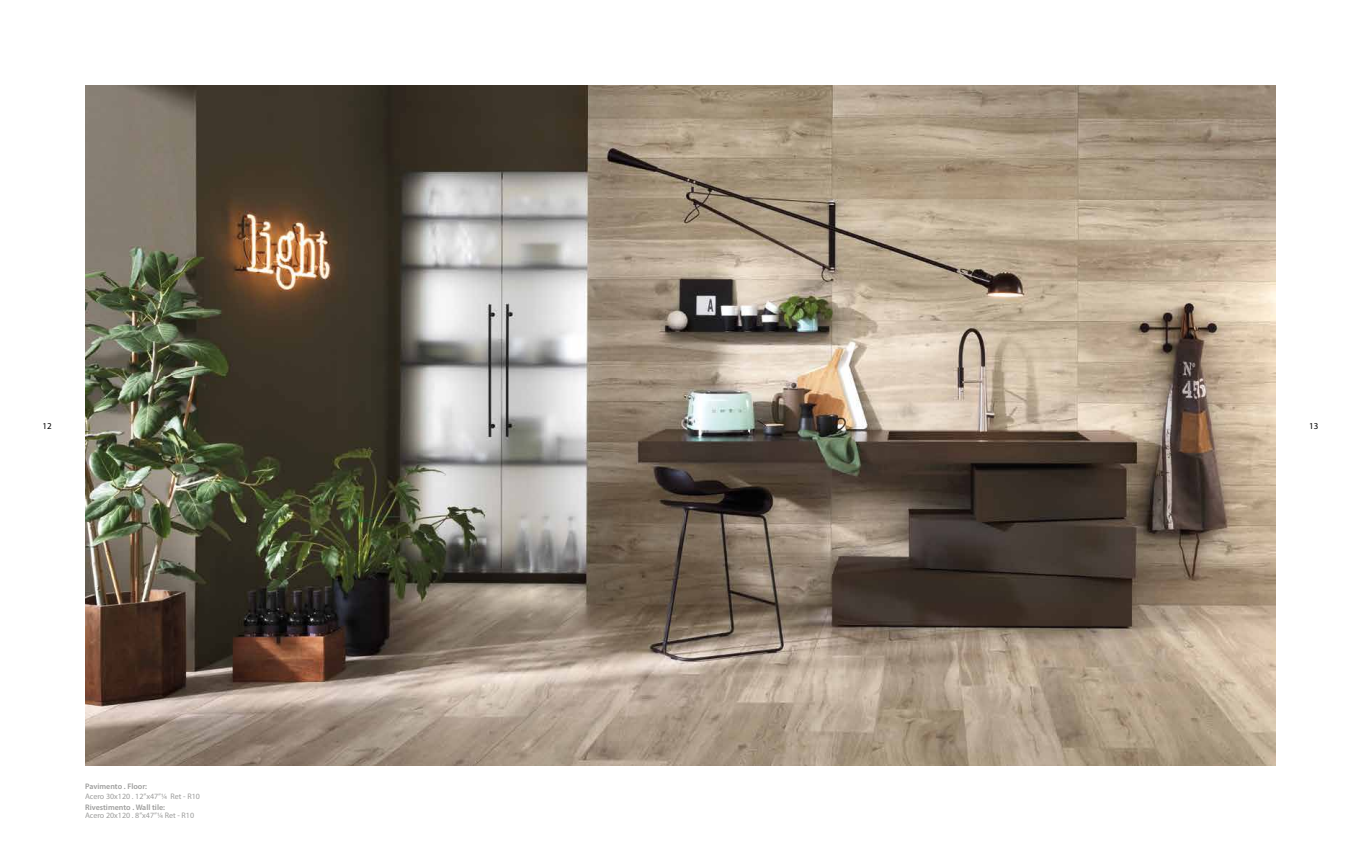
<style>
.page{position:relative;width:1361px;height:851px;background:#fff}
.page>*{position:absolute;margin:0;border:0;box-sizing:border-box;transform-origin:0 0}
.t1{font:9px "Myriad Pro";color:#000}
.t2{font:8px "Myriad Pro";color:#9d9d9c}
.t3{font:600 8px "Myriad Pro";color:#9d9d9c}
</style>
<div class="page">
<img style="left:85px;top:85px;width:1191px;height:680px">
<p class="t1" style="left:43px;top:420px;width:11px">12</p>
<p class="t1" style="left:1309px;top:420px;width:11px">13</p>
<p class="t3" style="left:85px;top:781px;width:64px">Pavimento . Floor:</p>
<p class="t2" style="left:85px;top:791px;width:116px">Acero 30x120 . 12”x47”¼ Ret - R10</p>
<p class="t3" style="left:85px;top:801px;width:81px">Rivestimento . Wall tile:</p>
<p class="t2" style="left:85px;top:810px;width:111px">Acero 20x120 . 8”x47”¼ Ret - R10</p>
</div>
